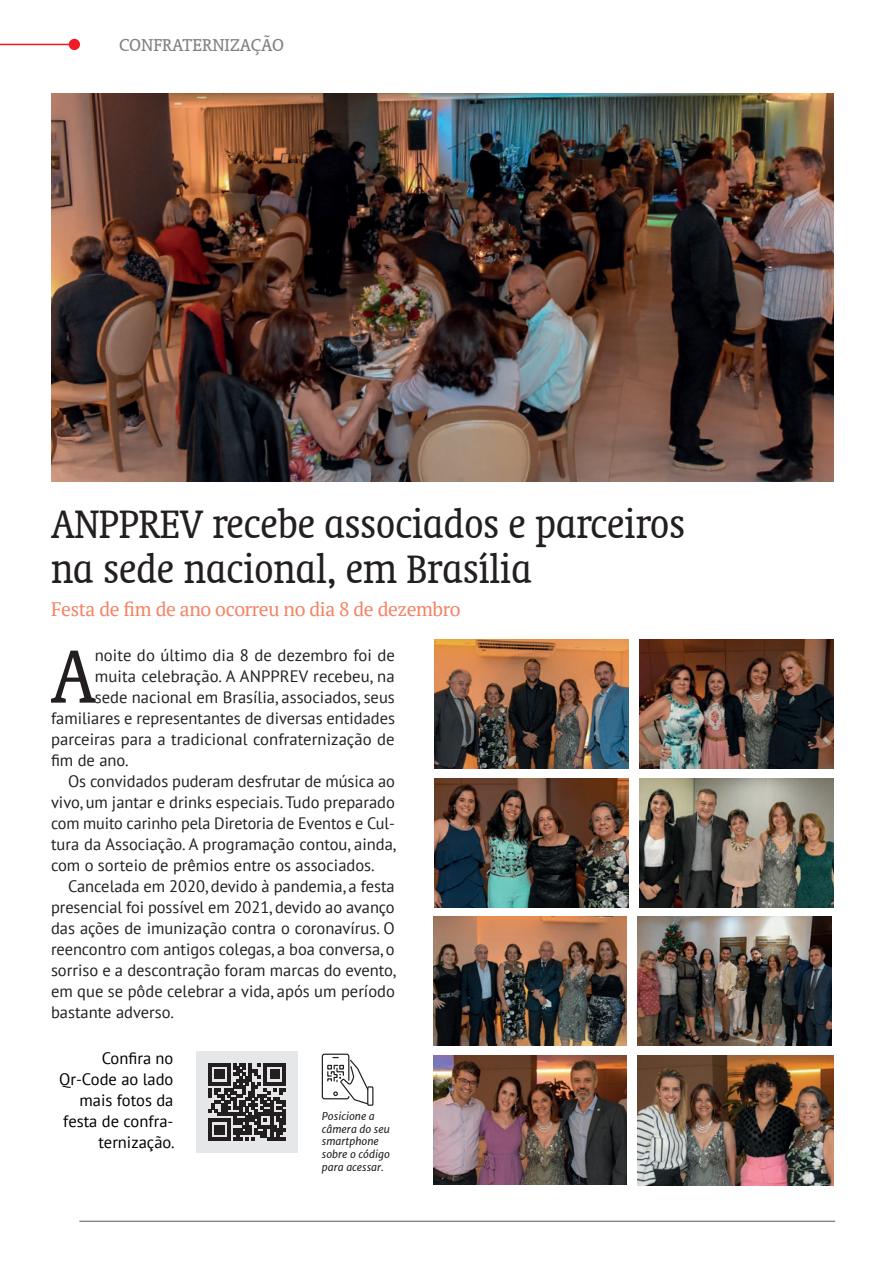
<style>
.page{position:relative;width:893px;height:1263px;background:#fff}
.page>*{position:absolute;margin:0;border:0;box-sizing:border-box;transform-origin:0 0}
.t1{font:condensed 85.8px "Oranda BT";color:#231f20}
.t2{font:condensed 45px/45px "Oranda BT";color:#231f20}
.t3{font:19.5px "PT Serif";letter-spacing:-.02em;color:#f48465}
.t4{font:19.5px "Oranda BT";color:#808285}
.t5{font:16.5px "PT Sans";color:#231f20}
.t6{font:16.5px/21px "PT Sans";color:#000001;text-align:right}
.t7{font:italic 10.65px/12.8px "Merriweather Sans";color:#231f20}
</style>
<div class="page">
<hr style="left:79px;top:1221px;width:756px;height:1px;background:#57585a">
<hr style="left:0;top:44px;width:74px;height:1px;background:#ee1d23">
<div style="left:69px;top:39px;width:11px;height:11px;background:#ee1d23;border-radius:50%"></div>
<div style="left:322px;top:1053px;width:27px;height:46px;border:1px solid #231f20;border-radius:2px"></div>
<div style="left:367px;top:1086px;width:6px;height:20px;border:1px solid #231f20"></div>
<svg style="left:327px;top:1057px;width:42px;height:48px"></svg>
<div style="left:196px;top:1051px;width:102px;height:101px;background:#e6e7e9"></div>
<svg style="left:209px;top:1064px;width:76px;height:76px"></svg>
<img style="left:51px;top:94px;width:782px;height:388px">
<img style="left:435px;top:640px;width:194px;height:129px">
<img style="left:433px;top:917px;width:194px;height:129px">
<img style="left:435px;top:778px;width:194px;height:129px">
<img style="left:433px;top:1055px;width:194px;height:129px">
<img style="left:640px;top:640px;width:193px;height:129px">
<img style="left:638px;top:917px;width:194px;height:129px">
<img style="left:640px;top:778px;width:193px;height:129px">
<img style="left:638px;top:1055px;width:195px;height:131px">
<p class="t4" style="left:119px;top:34px;width:167px">CONFRATERNIZAÇÃO</p>
<h2 class="t2" style="left:51px;top:501px;width:635px">ANPPREV recebe associados e parceiros na sede nacional, em Brasília</h2>
<p class="t3" style="left:51px;top:596px;width:411px">Festa de fim de ano ocorreu no dia 8 de dezembro</p>
<h1 class="t1" style="left:51px;top:627px;width:46px">A</h1>
<p class="t5" style="left:95px;top:644px;width:302px">noite do último dia 8 de dezembro foi de</p>
<p class="t5" style="left:95px;top:665px;width:301px">muita celebração. A ANPPREV recebeu, na</p>
<p class="t5" style="left:95px;top:686px;width:302px">sede nacional em Brasília, associados, seus</p>
<p class="t5" style="left:51px;top:707px;width:345px">familiares e representantes de diversas entidades</p>
<p class="t5" style="left:51px;top:728px;width:345px">parceiras para a tradicional confraternização de</p>
<p class="t5" style="left:51px;top:749px;width:79px">fim de ano.</p>
<p class="t5" style="left:68px;top:770px;width:328px">Os convidados puderam desfrutar de música ao</p>
<p class="t5" style="left:51px;top:791px;width:345px">vivo, um jantar e drinks especiais. Tudo preparado</p>
<p class="t5" style="left:51px;top:812px;width:345px">com muito carinho pela Diretoria de Eventos e Cul-</p>
<p class="t5" style="left:51px;top:833px;width:347px">tura da Associação. A programação contou, ainda,</p>
<p class="t5" style="left:51px;top:854px;width:325px">com o sorteio de prêmios entre os associados.</p>
<p class="t5" style="left:68px;top:875px;width:328px">Cancelada em 2020, devido à pandemia, a festa</p>
<p class="t5" style="left:51px;top:896px;width:345px">presencial foi possível em 2021, devido ao avanço</p>
<p class="t5" style="left:51px;top:917px;width:345px">das ações de imunização contra o coronavírus. O</p>
<p class="t5" style="left:51px;top:938px;width:345px">reencontro com antigos colegas, a boa conversa, o</p>
<p class="t5" style="left:51px;top:959px;width:347px">sorriso e a descontração foram marcas do evento,</p>
<p class="t5" style="left:51px;top:980px;width:345px">em que se pôde celebrar a vida, após um período</p>
<p class="t5" style="left:51px;top:1001px;width:124px">bastante adverso.</p>
<p class="t6" style="left:59px;top:1047px;width:117px">Confira no<br>Qr-Code ao lado mais fotos da festa de confra&shy;ternização.</p>
<p class="t7" style="left:322px;top:1110px;width:70px">Posicione a câmera do seu smartphone sobre o código para acessar.</p>
</div>
